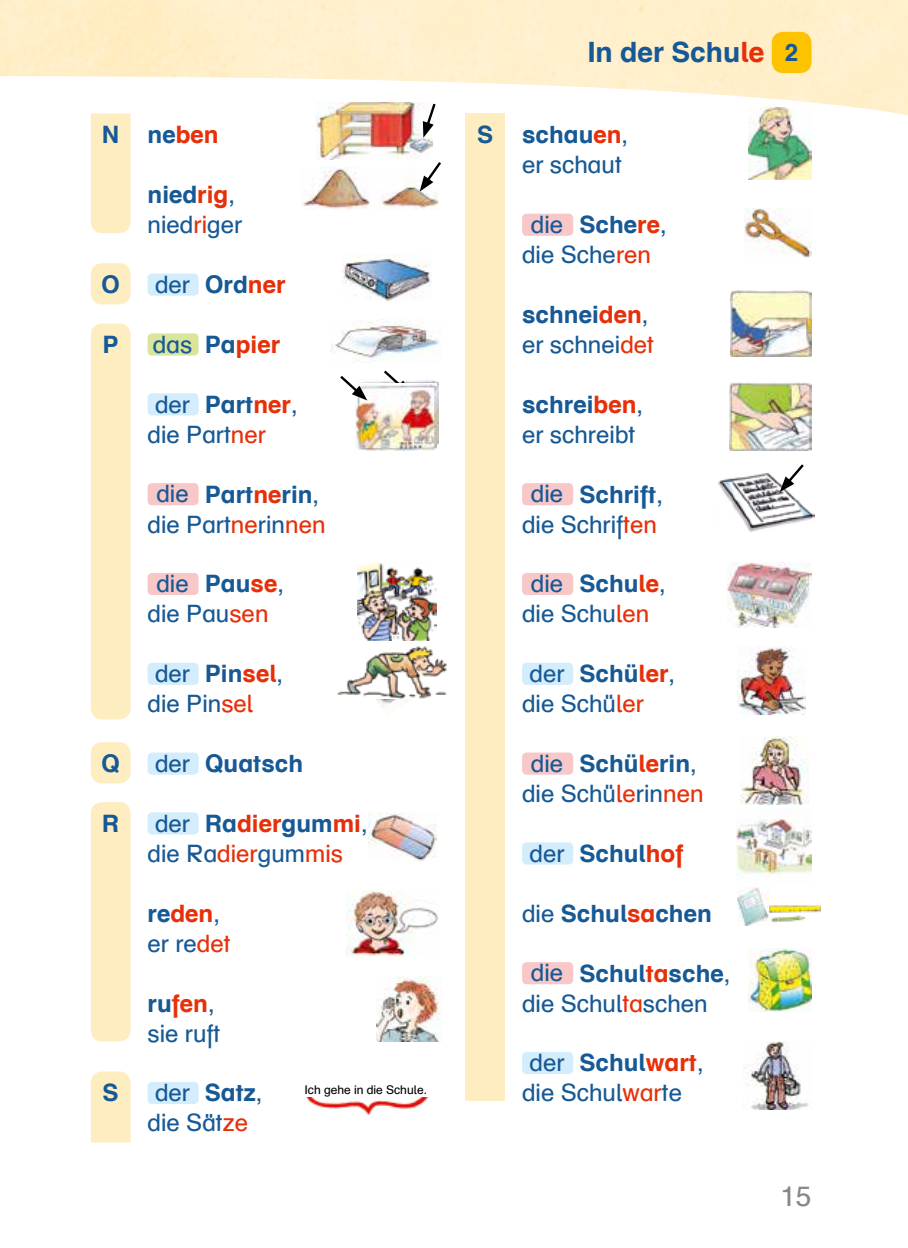
<style>
.page{position:relative;width:908px;height:1248px;background:#fff}
.page>*{position:absolute;margin:0;border:0;box-sizing:border-box;transform-origin:0 0}
.t1{font:28px "Schulbuch Nord OE Bold";color:#165995}
.t2{font:28px "Schulbuch Nord OE Roman";color:#868786}
.t3{font:24px/30.2px "Schulbuch Nord OE Roman";color:#165995}
.t4{font:24px "Schulbuch Nord OE Bold";color:#165995}
.t5{font:24px "Schulbuch Nord OE Bold";color:#e63009}
.t6{font:12px "Schulbuch Nord OE Roman";color:#000}
.s1{color:#165995}
.s2{color:#e63009}
.s3{font-family:"Schulbuch Nord OE Roman"}
.s4{font-family:"Schulbuch Nord OE Bold"}
.s5{font-family:"Schulbuch Nord OE Bold";color:#e63009}
.s6{font-family:"Schulbuch Nord OE Roman";color:#165995}
.s7{font-size:24px}
</style>
<div class="page">
<img style="left:0;top:0;width:907px;height:115px">
<div style="left:147px;top:273px;width:51px;height:23px;background:#d4edfc;border-radius:5px"></div>
<div style="left:147px;top:333px;width:51px;height:22px;background:#dae49a;border-radius:5px"></div>
<div style="left:147px;top:393px;width:51px;height:22px;background:#d4edfc;border-radius:5px"></div>
<div style="left:147px;top:483px;width:51px;height:22px;background:#f8c7c8;border-radius:5px"></div>
<div style="left:147px;top:573px;width:51px;height:22px;background:#f8c7c8;border-radius:5px"></div>
<div style="left:147px;top:662px;width:51px;height:22px;background:#d4edfc;border-radius:5px"></div>
<div style="left:147px;top:752px;width:51px;height:22px;background:#d4edfc;border-radius:5px"></div>
<div style="left:147px;top:812px;width:51px;height:22px;background:#d4edfc;border-radius:5px"></div>
<div style="left:147px;top:1081px;width:51px;height:22px;background:#d4edfc;border-radius:5px"></div>
<img style="left:316px;top:102px;width:116px;height:57px">
<svg style="left:422px;top:101px;width:15px;height:37px"></svg>
<img style="left:300px;top:167px;width:139px;height:42px">
<svg style="left:419px;top:162px;width:22px;height:30px"></svg>
<img style="left:342px;top:254px;width:89px;height:47px">
<img style="left:330px;top:319px;width:110px;height:44px">
<img style="left:367px;top:379px;width:72px;height:66px">
<svg style="left:381px;top:370px;width:30px;height:13px"></svg>
<img style="left:357px;top:562px;width:80px;height:79px">
<img style="left:376px;top:698px;width:49px;height:9px">
<img style="left:369px;top:812px;width:68px;height:49px">
<img style="left:346px;top:890px;width:93px;height:66px">
<img style="left:376px;top:976px;width:65px;height:65px">
<div style="left:522px;top:214px;width:51px;height:22px;background:#f8c7c8;border-radius:5px"></div>
<div style="left:522px;top:483px;width:51px;height:22px;background:#f8c7c8;border-radius:5px"></div>
<div style="left:522px;top:573px;width:51px;height:22px;background:#f8c7c8;border-radius:5px"></div>
<div style="left:522px;top:662px;width:51px;height:22px;background:#d4edfc;border-radius:5px"></div>
<div style="left:522px;top:752px;width:51px;height:22px;background:#f8c7c8;border-radius:5px"></div>
<div style="left:522px;top:842px;width:51px;height:22px;background:#d4edfc;border-radius:5px"></div>
<div style="left:522px;top:962px;width:51px;height:22px;background:#f8c7c8;border-radius:5px"></div>
<div style="left:522px;top:1051px;width:51px;height:22px;background:#d4edfc;border-radius:5px"></div>
<img style="left:747px;top:107px;width:64px;height:73px">
<img style="left:744px;top:208px;width:67px;height:50px">
<img style="left:730px;top:290px;width:81px;height:66px">
<img style="left:729px;top:383px;width:82px;height:67px">
<img style="left:718px;top:473px;width:96px;height:59px">
<svg style="left:779px;top:464px;width:26px;height:28px"></svg>
<img style="left:727px;top:562px;width:84px;height:65px">
<img style="left:737px;top:646px;width:68px;height:68px">
<img style="left:740px;top:736px;width:67px;height:68px">
<img style="left:736px;top:808px;width:75px;height:68px">
<img style="left:768px;top:901px;width:52px;height:22px">
<img style="left:737px;top:887px;width:31px;height:38px">
<img style="left:748px;top:948px;width:63px;height:63px">
<div style="left:771px;top:32px;width:40px;height:41px;background:#fdc300;border-radius:11px"></div>
<div style="left:91px;top:113px;width:39px;height:120px;background:#ffedc2"></div>
<div style="left:91px;top:263px;width:39px;height:41px;background:#ffedc2;border-radius:11px"></div>
<div style="left:91px;top:323px;width:39px;height:396px;background:#ffedc2;border-radius:11px"></div>
<div style="left:91px;top:742px;width:39px;height:41px;background:#ffedc2;border-radius:11px"></div>
<div style="left:91px;top:802px;width:39px;height:239px;background:#ffedc2;border-radius:11px"></div>
<div style="left:465px;top:113px;width:40px;height:988px;background:#ffedc2"></div>
<img style="left:337px;top:646px;width:110px;height:52px">
<img style="left:355px;top:383px;width:82px;height:67px">
<svg style="left:340px;top:375px;width:27px;height:25px"></svg>
<img style="left:306px;top:1097px;width:123px;height:18px">
<div style="left:91px;top:1071px;width:39px;height:71px;background:#ffedc2"></div>
<img style="left:743px;top:1041px;width:66px;height:68px">
<p class="t4" style="left:102px;top:119px;width:19px">N</p>
<p class="t5" style="left:147px;top:119px;width:73px"><span class="s1">ne</span>ben</p>
<p class="t4" style="left:101px;top:269px;width:20px">O</p>
<p class="t4" style="left:147px;top:179px;width:89px">nied<span class="s2">rig</span><span class="s3">,</span></p>
<p class="t3" style="left:147px;top:209px;width:96px">nied<span class="s2">ri</span>ger</p>
<p class="t3" style="left:155px;top:269px;width:132px">der <span class="s4">Ord</span><span class="s5">ner</span></p>
<p class="t4" style="left:103px;top:329px;width:18px">P</p>
<p class="t5" style="left:153px;top:329px;width:129px"><span class="s6">das</span> <span class="s1">Pa</span>pier</p>
<p class="t3" style="left:147px;top:388px;width:152px;text-indent:7px">der <span class="s4">Part</span><span class="s5">ner</span>, die Part<span class="s2">ner</span></p>
<p class="t4" style="left:156px;top:478px;width:164px"><span class="s3">die</span> Part<span class="s2">ne</span>rin<span class="s3">,</span></p>
<p class="t3" style="left:147px;top:508px;width:179px">die Part<span class="s2">ne</span>rin<span class="s2">nen</span></p>
<p class="t3" style="left:147px;top:568px;width:138px;text-indent:9px">die <span class="s4">Pau</span><span class="s5">se</span>, die Pau<span class="s2">sen</span></p>
<p class="t3" style="left:147px;top:658px;width:137px;text-indent:7px">der <span class="s4">Pin</span><span class="s5">sel</span>, die Pin<span class="s2">sel</span></p>
<p class="t4" style="left:101px;top:748px;width:20px">Q</p>
<p class="t4" style="left:155px;top:748px;width:150px"><span class="s3">der</span> Quatsch</p>
<p class="t4" style="left:102px;top:808px;width:19px">R</p>
<p class="t5" style="left:155px;top:808px;width:214px"><span class="s6">der</span> <span class="s1">Ra</span>dier<span class="s1">gum</span>mi<span class="s6">,</span></p>
<p class="t3" style="left:147px;top:838px;width:197px">die Ra<span class="s2">dier</span>gum<span class="s2">mis</span></p>
<p class="t5" style="left:147px;top:897px;width:74px"><span class="s1">re</span>den<span class="s6">,</span></p>
<p class="t3" style="left:147px;top:927px;width:85px">er re<span class="s2">det</span></p>
<p class="t5" style="left:147px;top:987px;width:69px"><span class="s1">ru</span>fen<span class="s6">,</span></p>
<p class="t3" style="left:147px;top:1017px;width:74px">sie ruft</p>
<p class="t3" style="left:147px;top:1077px;width:116px;text-indent:7px">der <span class="s4">Satz</span>, die Sät<span class="s2">ze</span></p>
<p class="t4" style="left:103px;top:1077px;width:18px">S</p>
<p class="t6" style="left:304px;top:1081px;width:124px">Ich gehe in die Schule.</p>
<p class="t4" style="left:477px;top:119px;width:18px">S</p>
<p class="t1" style="left:587px;top:35px;width:212px">In der Schu<span class="s2">le</span> <span class="s7">2</span></p>
<p class="t4" style="left:522px;top:119px;width:108px">schau<span class="s2">en</span><span class="s3">,</span></p>
<p class="t3" style="left:522px;top:149px;width:101px">er schaut</p>
<p class="t3" style="left:522px;top:209px;width:146px;text-indent:9px">die <span class="s4">Sche</span><span class="s5">re</span>, die Sche<span class="s2">ren</span></p>
<p class="t4" style="left:522px;top:299px;width:128px">schnei<span class="s2">den</span><span class="s3">,</span></p>
<p class="t3" style="left:522px;top:329px;width:133px">er schnei<span class="s2">det</span></p>
<p class="t4" style="left:522px;top:389px;width:122px">schrei<span class="s2">ben</span><span class="s3">,</span></p>
<p class="t3" style="left:522px;top:419px;width:115px">er schreibt</p>
<p class="t4" style="left:530px;top:478px;width:134px"><span class="s3">die</span> Schrift<span class="s3">,</span></p>
<p class="t3" style="left:522px;top:508px;width:136px">die Schrif<span class="s2">ten</span></p>
<p class="t3" style="left:522px;top:568px;width:145px;text-indent:9px">die <span class="s4">Schu</span><span class="s5">le</span>, die Schu<span class="s2">len</span></p>
<p class="t3" style="left:522px;top:658px;width:155px;text-indent:7px">der <span class="s4">Schü</span><span class="s5">ler</span>, die Schü<span class="s2">ler</span></p>
<p class="t4" style="left:530px;top:748px;width:167px"><span class="s3">die</span> Schü<span class="s2">le</span>rin<span class="s3">,</span></p>
<p class="t3" style="left:522px;top:778px;width:183px">die Schü<span class="s2">le</span>rin<span class="s2">nen</span></p>
<p class="t4" style="left:529px;top:838px;width:155px"><span class="s3">der</span> Schul<span class="s2">hof</span></p>
<p class="t4" style="left:522px;top:897px;width:191px"><span class="s3">die</span> Schul<span class="s2">sa</span>chen</p>
<p class="t4" style="left:530px;top:957px;width:201px"><span class="s3">die</span> Schul<span class="s2">ta</span>sche<span class="s3">,</span></p>
<p class="t3" style="left:522px;top:987px;width:187px">die Schul<span class="s2">ta</span>schen</p>
<p class="t4" style="left:529px;top:1047px;width:175px"><span class="s3">der</span> Schul<span class="s2">wart</span><span class="s3">,</span></p>
<p class="t3" style="left:522px;top:1077px;width:161px">die Schul<span class="s2">war</span>te</p>
<p class="t2" style="left:780px;top:1178px;width:33px">15</p>
</div>
